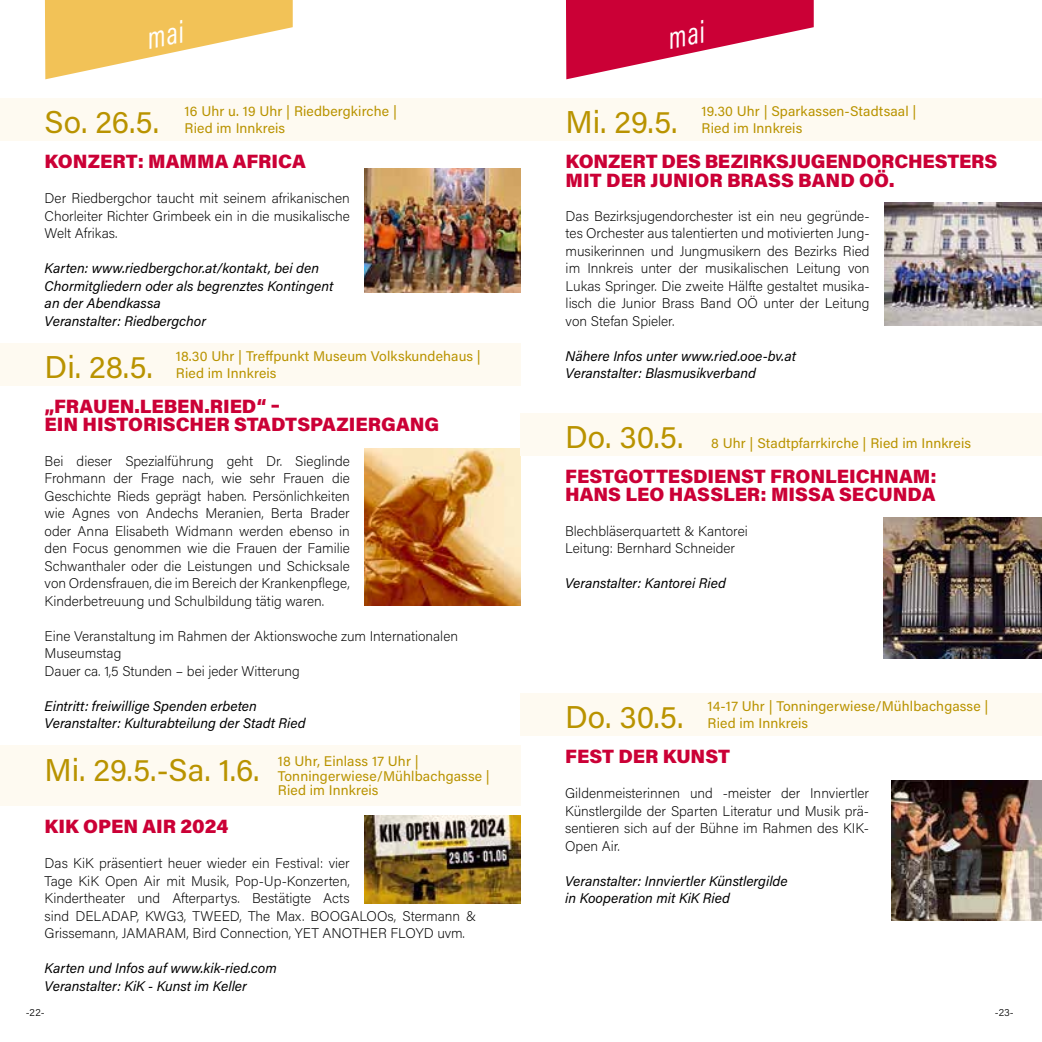
<style>
.page{position:relative;width:1042px;height:1042px;background:#fff}
.page>*{position:absolute;margin:0;border:0;box-sizing:border-box;transform-origin:0 0}
.t1{font:31.5px "Acumin Pro";color:#b99300}
.t2{font:900 19.25px/17.5px "Acumin Pro";color:#cb0036}
.t3{font:200 14px/17.5px "Acumin Pro";color:#000;text-align:justify}
.t4{font:italic 14px/17.5px "Acumin Pro";color:#000}
.t5{font:14px/17.5px "Acumin Pro";letter-spacing:.01em;color:#b99300}
.t6{font:300 10.5px "Acumin Pro";color:#000}
</style>
<div class="page">
<div style="left:0;top:98px;width:521px;height:42px;background:#fefaf1"></div>
<div style="left:0;top:343px;width:521px;height:42px;background:#fefaf1"></div>
<div style="left:0;top:746px;width:521px;height:60px;background:#fefaf1"></div>
<img style="left:365px;top:168px;width:156px;height:125px">
<img style="left:365px;top:448px;width:156px;height:158px">
<img style="left:365px;top:816px;width:156px;height:87px">
<div style="left:521px;top:98px;width:521px;height:42px;background:#fefaf1"></div>
<div style="left:520px;top:413px;width:522px;height:42px;background:#fefaf1"></div>
<div style="left:520px;top:693px;width:522px;height:42px;background:#fefaf1"></div>
<img style="left:884px;top:202px;width:158px;height:124px">
<img style="left:884px;top:517px;width:158px;height:141px">
<img style="left:892px;top:780px;width:150px;height:140px">
<svg style="left:45px;top:0;width:248px;height:79px"></svg>
<svg style="left:566px;top:0;width:248px;height:79px"></svg>
<h1 class="t1" style="left:45px;top:100px;width:116px">So. 26.5.</h1>
<p class="t5" style="left:185px;top:101px;width:214px">16 Uhr u. 19 Uhr | Riedbergkirche |<br>Ried im Innkreis</p>
<h2 class="t2" style="left:45px;top:152px;width:263px">KONZERT: MAMMA AFRICA</h2>
<p class="t3" style="left:45px;top:189px;width:307px">Der Riedbergchor taucht mit seinem afrikanischen Chorleiter Richter Grimbeek ein in die musikalische Welt Afrikas.</p>
<p class="t4" style="left:45px;top:259px;width:290px">Karten: www.riedbergchor.at/kontakt, bei den Chormitgliedern oder als begrenztes Kontingent an der Abendkassa<br>Veranstalter: Riedbergchor</p>
<h1 class="t1" style="left:45px;top:345px;width:110px">Di. 28.5.</h1>
<p class="t5" style="left:176px;top:346px;width:306px">18.30 Uhr | Treffpunkt Museum Volkskundehaus |<br>Ried im Innkreis</p>
<h2 class="t2" style="left:45px;top:397px;width:396px">„FRAUEN.LEBEN.RIED“ –<br>EIN HISTORISCHER STADTSPAZIERGANG</h2>
<p class="t3" style="left:45px;top:451px;width:307px">Bei dieser Spezialführung geht Dr. Sieglinde Frohmann der Frage nach, wie sehr Frauen die Geschichte Rieds geprägt haben. Persönlichkeiten wie Agnes von Andechs Meranien, Berta Brader oder Anna Elisabeth Widmann werden ebenso in den Focus genommen wie die Frauen der Familie Schwanthaler oder die Leistungen und Schicksale von Ordensfrauen, die im Bereich der Krankenpflege, Kinderbetreuung und Schulbildung tätig waren.</p>
<p class="t3" style="left:45px;top:626px;width:415px;text-align:left">Eine Veranstaltung im Rahmen der Aktionswoche zum Internationalen<br>Museumstag<br>Dauer ca. 1,5 Stunden – bei jeder Witterung</p>
<p class="t4" style="left:45px;top:696px;width:263px">Eintritt: freiwillige Spenden erbeten<br>Veranstalter: Kulturabteilung der Stadt Ried</p>
<h1 class="t1" style="left:45px;top:748px;width:217px">Mi. 29.5.-Sa. 1.6.</h1>
<p class="t5" style="left:278px;top:753px;width:214px;line-height:14.9px">18 Uhr, Einlass 17 Uhr |<br>Tonningerwiese/Mühlbachgasse |<br>Ried im Innkreis</p>
<h2 class="t2" style="left:45px;top:817px;width:185px">KIK OPEN AIR 2024</h2>
<p class="t3" style="left:45px;top:854px;width:433px;text-align:left">Das KiK präsentiert heuer wieder ein Festival: vier<br>Tage KiK Open Air mit Musik, Pop-Up-Konzerten,<br>Kindertheater und Afterpartys. Bestätigte Acts<br>sind DELADAP, KWG3, TWEED, The Max. BOOGALOOs, Stermann &amp; Grissemann, JAMARAM, Bird Connection, YET ANOTHER FLOYD uvm.</p>
<p class="t4" style="left:45px;top:959px;width:234px">Karten und Infos auf www.kik-ried.com<br>Veranstalter: KiK - Kunst im Keller</p>
<h1 class="t1" style="left:566px;top:100px;width:113px">Mi. 29.5.</h1>
<p class="t5" style="left:701px;top:101px;width:216px">19.30 Uhr | Sparkassen-Stadtsaal |<br>Ried im Innkreis</p>
<h2 class="t2" style="left:566px;top:151px;width:433px;line-height:19.2px">KONZERT DES BEZIRKSJUGENDORCHESTERS<br>MIT DER JUNIOR BRASS BAND OÖ.</h2>
<p class="t3" style="left:566px;top:206px;width:305px">Das Bezirksjugendorchester ist ein neu gegründe&shy;tes Orchester aus talentierten und motivierten Jung&shy;musikerinnen und Jungmusikern des Bezirks Ried im Innkreis unter der musikalischen Leitung von Lukas Springer. Die zweite Hälfte gestaltet musika&shy;lisch die Junior Brass Band OÖ unter der Leitung von Stefan Spieler.</p>
<p class="t4" style="left:566px;top:346px;width:232px">Nähere Infos unter www.ried.ooe-bv.at<br>Veranstalter: Blasmusikverband</p>
<h1 class="t1" style="left:565px;top:415px;width:120px">Do. 30.5.</h1>
<p class="t5" style="left:711px;top:434px;width:261px">8 Uhr | Stadtpfarrkirche | Ried im Innkreis</p>
<h2 class="t2" style="left:565px;top:467px;width:373px">FESTGOTTESDIENST FRONLEICHNAM:<br>HANS LEO HASSLER: MISSA SECUNDA</h2>
<p class="t3" style="left:565px;top:521px;width:184px">Blechbläserquartett &amp; Kantorei<br>Leitung: Bernhard Schneider</p>
<p class="t4" style="left:565px;top:574px;width:162px">Veranstalter: Kantorei Ried</p>
<h1 class="t1" style="left:565px;top:695px;width:120px">Do. 30.5.</h1>
<p class="t5" style="left:707px;top:696px;width:282px">14-17 Uhr | Tonningerwiese/Mühlbachgasse |<br>Ried im Innkreis</p>
<h2 class="t2" style="left:565px;top:747px;width:166px">FEST DER KUNST</h2>
<p class="t3" style="left:565px;top:784px;width:305px">Gildenmeisterinnen und -meister der Innviertler Künstlergilde der Sparten Literatur und Musik prä&shy;sentieren sich auf der Bühne im Rahmen des KIK-Open Air.</p>
<p class="t4" style="left:565px;top:871px;width:224px">Veranstalter: Innviertler Künstlergilde in Kooperation mit KiK Ried</p>
<p class="t6" style="left:26px;top:1005px;width:20px">-22-</p>
<p class="t6" style="left:995px;top:1005px;width:21px">-23-</p>
</div>
